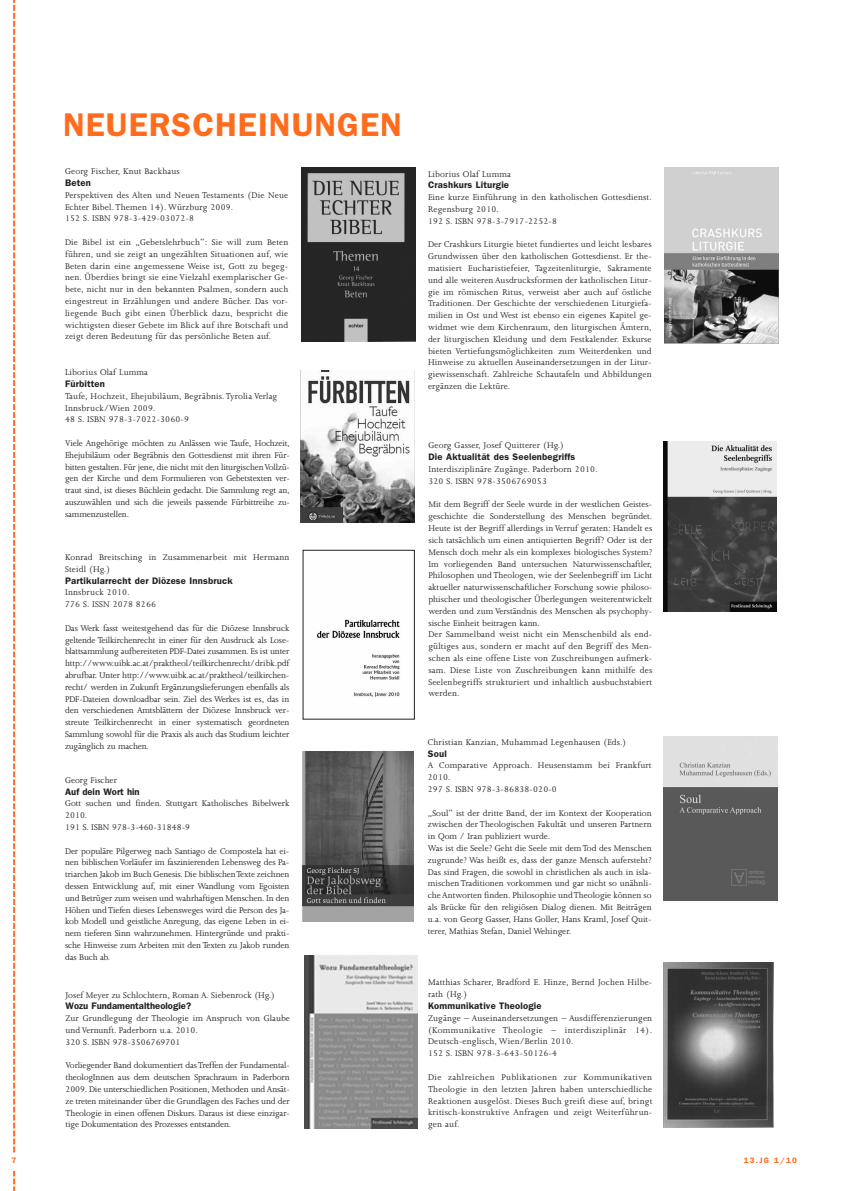
<style>
.page{position:relative;width:842px;height:1191px;background:#fff}
.page>*{position:absolute;margin:0;border:0;box-sizing:border-box;transform-origin:0 0}
.t1{font:600 33px "ITC Franklin Gothic Std";letter-spacing:.03em;color:#ff6c1e}
.t2{font:9.5px/11.8px "Joanna";color:#231f20}
.t3{font:600 9.5px "ITC Franklin Gothic Std";letter-spacing:.02em;color:#231f20}
.t4{font:600 9.5px "ITC Franklin Gothic Std";color:#231f20}
.t5{font:600 8px "ITC Franklin Gothic Std";color:#ff6c1e}
</style>
<div class="page">
<img style="left:303px;top:751px;width:111px;height:170px">
<img style="left:301px;top:167px;width:114px;height:175px">
<img style="left:664px;top:442px;width:113px;height:169px">
<svg style="left:13px;top:0;width:2px;height:1191px;background:#ff9963"></svg>
<div style="left:10px;top:1153px;width:14px;height:17px;background:#fff"></div>
<img style="left:663px;top:962px;width:111px;height:165px">
<img style="left:317px;top:619px;width:83px;height:78px">
<img style="left:301px;top:370px;width:113px;height:153px">
<img style="left:663px;top:737px;width:114px;height:164px">
<img style="left:665px;top:168px;width:113px;height:175px">
<img style="left:304px;top:956px;width:114px;height:172px">
<p class="t5" style="left:11px;top:1157px;width:6px">7</p>
<h1 class="t1" style="left:63px;top:113px;width:340px">NEUERSCHEINUNGEN</h1>
<p class="t2" style="left:65px;top:166px;width:116px">Georg Fischer, Knut Backhaus</p>
<p class="t3" style="left:65px;top:179px;width:27px">Beten</p>
<p class="t2" style="left:65px;top:190px;width:225px">Perspektiven des Alten und Neuen Testaments (Die Neue<br>Echter Bibel. Themen 14). Würzburg 2009.<br>152 S. ISBN 978-3-429-03072-8</p>
<p class="t2" style="left:65px;top:237px;width:225px;text-align:justify">Die Bibel ist ein „Gebetslehrbuch“: Sie will zum Beten führen, und sie zeigt an ungezählten Situationen auf, wie Beten darin eine angemessene Weise ist, Gott zu begeg&shy;nen. Überdies bringt sie eine Vielzahl exemplarischer Ge&shy;bete, nicht nur in den bekannten Psalmen, sondern auch eingestreut in Erzählungen und andere Bücher. Das vor&shy;liegende Buch gibt einen Überblick dazu, bespricht die wichtigsten dieser Gebete im Blick auf ihre Botschaft und zeigt deren Bedeutung für das persönliche Beten auf.</p>
<p class="t2" style="left:65px;top:367px;width:85px">Liborius Olaf Lumma</p>
<p class="t3" style="left:65px;top:380px;width:41px">Fürbitten</p>
<p class="t2" style="left:65px;top:391px;width:214px">Taufe, Hochzeit, Ehejubiläum, Begräbnis. Tyrolia Verlag<br>Innsbruck/Wien 2009.<br>48 S. ISBN 978-3-7022-3060-9</p>
<p class="t2" style="left:65px;top:438px;width:226px;text-align:justify">Viele Angehörige möchten zu Anlässen wie Taufe, Hochzeit, Ehejubiläum oder Begräbnis den Gottesdienst mit ihren Für&shy;bitten gestalten. Für jene, die nicht mit den liturgischen Vollzü&shy;gen der Kirche und dem Formulieren von Gebetstexten ver&shy;traut sind, ist dieses Büchlein gedacht. Die Sammlung regt an, auszuwählen und sich die jeweils passende Fürbittreihe zu&shy;sammenzustellen.</p>
<p class="t2" style="left:65px;top:552px;width:226px">Konrad Breitsching in Zusammenarbeit mit Hermann<br>Steidl (Hg.)</p>
<p class="t3" style="left:65px;top:577px;width:169px">Partikularrecht der Diözese Innsbruck</p>
<p class="t2" style="left:65px;top:587px;width:93px">Innsbruck 2010.<br>776 S. ISSN 2078 8266</p>
<p class="t2" style="left:65px;top:623px;width:226px;text-align:justify">Das Werk fasst weitestgehend das für die Diözese Innsbruck geltende Teilkirchenrecht in einer für den Ausdruck als Lose&shy;blattsammlung aufbereiteten PDF-Datei zusammen. Es ist unter http://www.uibk.ac.at/praktheol/teilkirchenrecht/dribk.pdf abrufbar. Unter http://www.uibk.ac.at/praktheol/teilkirchen&shy;recht/ werden in Zukunft Ergänzungslieferungen ebenfalls als PDF-Dateien downloadbar sein. Ziel des Werkes ist es, das in den verschiedenen Amtsblättern der Diözese Innsbruck ver&shy;streute Teilkirchenrecht in einer systematisch geordneten Sammlung sowohl für die Praxis als auch das Studium leichter zugänglich zu machen.</p>
<p class="t2" style="left:65px;top:775px;width:53px">Georg Fischer</p>
<p class="t4" style="left:65px;top:788px;width:76px">Auf dein Wort hin</p>
<p class="t2" style="left:65px;top:798px;width:226px">Gott suchen und finden. Stuttgart Katholisches Bibelwerk<br>2010.<br>191 S. ISBN 978-3-460-31848-9</p>
<p class="t2" style="left:65px;top:845px;width:226px;text-align:justify">Der populäre Pilgerweg nach Santiago de Compostela hat ei&shy;nen biblischen Vorläufer im faszinierenden Lebensweg des Pa&shy;triarchen Jakob im Buch Genesis. Die biblischen Texte zeichnen dessen Entwicklung auf, mit einer Wandlung vom Egoisten und Betrüger zum weisen und wahrhaftigen Menschen. In den Höhen und Tiefen dieses Lebensweges wird die Person des Ja&shy;kob Modell und geistliche Anregung, das eigene Leben in ei&shy;nem tieferen Sinn wahrzunehmen. Hintergründe und prakti&shy;sche Hinweise zum Arbeiten mit den Texten zu Jakob runden das Buch ab.</p>
<p class="t2" style="left:66px;top:989px;width:211px">Josef Meyer zu Schlochtern, Roman A. Siebenrock (Hg.)</p>
<p class="t4" style="left:66px;top:1003px;width:127px">Wozu Fundamentaltheologie?</p>
<p class="t2" style="left:66px;top:1013px;width:226px">Zur Grundlegung der Theologie im Anspruch von Glaube und Vernunft. Paderborn u.a. 2010.<br>320 S. ISBN 978-3506769701</p>
<p class="t2" style="left:66px;top:1060px;width:226px;text-align:justify">Vorliegender Band dokumentiert das Treffen der Fundamental&shy;theologInnen aus dem deutschen Sprachraum in Paderborn 2009. Die unterschiedlichen Positionen, Methoden und Ansät&shy;ze treten miteinander über die Grundlagen des Faches und der Theologie in einen offenen Diskurs. Daraus ist diese einzigar&shy;tige Dokumentation des Prozesses entstanden.</p>
<p class="t2" style="left:428px;top:169px;width:85px">Liborius Olaf Lumma</p>
<p class="t3" style="left:428px;top:182px;width:83px">Crashkurs Liturgie</p>
<p class="t2" style="left:428px;top:192px;width:225px">Eine kurze Einführung in den katholischen Gottesdienst.<br>Regensburg 2010.<br>192 S. ISBN 978-3-7917-2252-8</p>
<p class="t2" style="left:428px;top:239px;width:225px;text-align:justify">Der Crashkurs Liturgie bietet fundiertes und leicht lesbares Grundwissen über den katholischen Gottesdienst. Er the&shy;matisiert Eucharistiefeier, Tagzeitenliturgie, Sakramente und alle weiteren Ausdrucksformen der katholischen Litur&shy;gie im römischen Ritus, verweist aber auch auf östliche Traditionen. Der Geschichte der verschiedenen Liturgiefa&shy;milien in Ost und West ist ebenso ein eigenes Kapitel ge&shy;widmet wie dem Kirchenraum, den liturgischen Ämtern, der liturgischen Kleidung und dem Festkalender. Exkurse bieten Vertiefungsmöglichkeiten zum Weiterdenken und Hinweise zu aktuellen Auseinandersetzungen in der Litur&shy;giewissenschaft. Zahlreiche Schautafeln und Abbildungen ergänzen die Lektüre.</p>
<p class="t2" style="left:428px;top:440px;width:137px">Georg Gasser, Josef Quitterer (Hg.)</p>
<p class="t3" style="left:428px;top:454px;width:148px">Die Aktualität des Seelenbegriffs</p>
<p class="t2" style="left:428px;top:464px;width:171px">Interdisziplinäre Zugänge. Paderborn 2010.<br>320 S. ISBN 978-3506769053</p>
<p class="t2" style="left:428px;top:499px;width:225px">Mit dem Begriff der Seele wurde in der westlichen Geistes&shy;geschichte die Sonderstellung des Menschen begründet.<br>Heute ist der Begriff allerdings in Verruf geraten: Handelt es sich tatsächlich um einen antiquierten Begriff? Oder ist der Mensch doch mehr als ein komplexes biologisches System?<br>Im vorliegenden Band untersuchen Naturwissenschaftler, Philosophen und Theologen, wie der Seelenbegriff im Licht aktueller naturwissenschaftlicher Forschung sowie philoso&shy;phischer und theologischer Überlegungen weiterentwickelt werden und zum Verständnis des Menschen als psychophy&shy;sische Einheit beitragen kann.<br>Der Sammelband weist nicht ein Menschenbild als end&shy;gültiges aus, sondern er macht auf den Begriff des Men&shy;schen als eine offene Liste von Zuschreibungen aufmerk&shy;sam. Diese Liste von Zuschreibungen kann mithilfe des Seelenbegriffs strukturiert und inhaltlich ausbuchstabiert werden.</p>
<p class="t2" style="left:428px;top:736px;width:200px">Christian Kanzian, Muhammad Legenhausen (Eds.)</p>
<p class="t3" style="left:428px;top:750px;width:20px">Soul</p>
<p class="t2" style="left:428px;top:760px;width:225px">A Comparative Approach. Heusenstamm bei Frankfurt<br>2010.<br>297 S. ISBN 978-3-86838-020-0</p>
<p class="t2" style="left:428px;top:807px;width:225px">„Soul“ ist der dritte Band, der im Kontext der Kooperation zwischen der Theologischen Fakultät und unseren Partnern in Qom / Iran publiziert wurde.<br>Was ist die Seele? Geht die Seele mit dem Tod des Menschen zugrunde? Was heißt es, dass der ganze Mensch aufersteht?<br>Das sind Fragen, die sowohl in christlichen als auch in isla&shy;mischen Traditionen vorkommen und gar nicht so unähnli&shy;che Antworten finden. Philosophie und Theologie können so als Brücke für den religiösen Dialog dienen. Mit Beiträgen u.a. von Georg Gasser, Hans Goller, Hans Kraml, Josef Quit&shy;terer, Mathias Stefan, Daniel Wehinger.</p>
<p class="t2" style="left:428px;top:977px;width:226px">Matthias Scharer, Bradford E. Hinze, Bernd Jochen Hilbe&shy;rath (Hg.)</p>
<p class="t3" style="left:428px;top:1002px;width:115px">Kommunikative Theologie</p>
<p class="t2" style="left:428px;top:1013px;width:226px">Zugänge – Auseinandersetzungen – Ausdifferenzierungen (Kommunikative Theologie – interdisziplinär 14).<br>Deutsch-englisch, Wien/Berlin 2010.<br>152 S. ISBN 978-3-643-50126-4</p>
<p class="t2" style="left:428px;top:1072px;width:226px;text-align:justify">Die zahlreichen Publikationen zur Kommunikativen Theologie in den letzten Jahren haben unterschiedliche Reaktionen ausgelöst. Dieses Buch greift diese auf, bringt kritisch-konstruktive Anfragen und zeigt Weiterführun&shy;gen auf.</p>
<p class="t5" style="left:744px;top:1157px;width:55px">13.JG 1/10</p>
</div>
